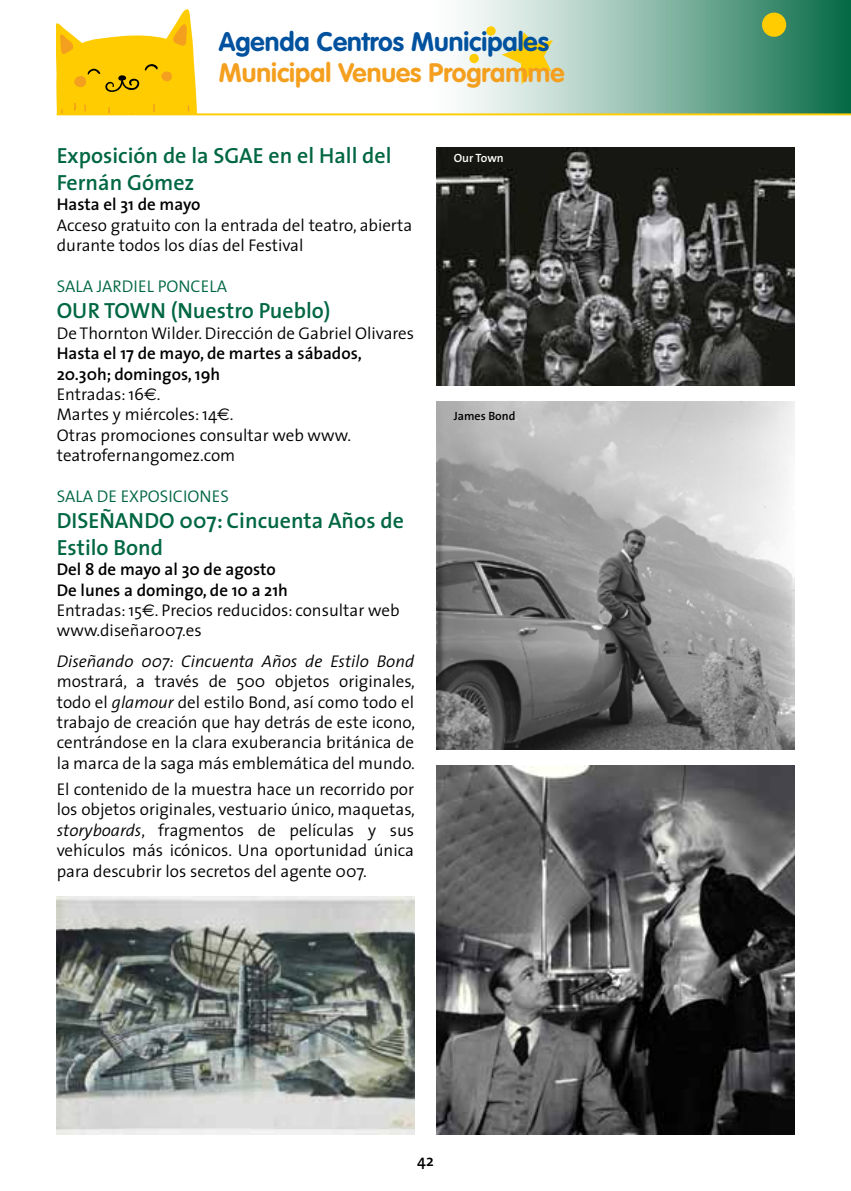
<style>
.page{position:relative;width:851px;height:1191px;background:#fff}
.page>*{position:absolute;margin:0;border:0;box-sizing:border-box;transform-origin:0 0}
.t1{font:700 26.4px "VAG Rounded";color:#00519e}
.t2{font:700 26.4px "VAG Rounded";color:#f49f1e}
.t3{font:600 22px/26.4px "The Sans";color:#006742}
.t4{font:300 17px/20.4px "The Sans";color:#000}
.t5{font:italic 300 17px "The Sans";color:#000}
.t6{font:300 17px "The Sans";color:#006742}
.t7{font:600 17px "The Sans";color:#000}
.t8{font:600 16px "The Sans";color:#000}
.t9{font:600 12px "The Sans";color:#000}
.t10{font:600 12px "The Sans";color:#fff}
.s1{font-weight:600}
.s2{font-family:"Euro Sans";font-weight:400}
.s3{font-style:italic}
</style>
<div class="page">
<img style="left:437px;top:147px;width:357px;height:239px">
<img style="left:437px;top:401px;width:357px;height:348px">
<div style="left:425px;top:0;width:425px;height:113px;background:linear-gradient(to right,#fff,#10704e)"></div>
<svg style="left:57px;top:9px;width:140px;height:104px"></svg>
<div style="left:761px;top:13px;width:25px;height:24px;background:#fecc00;border-radius:50%"></div>
<div style="left:469px;top:54px;width:9px;height:9px;background:#fecc00;border-radius:50%"></div>
<svg style="left:501px;top:32px;width:52px;height:53px;background:#e6dd8d"></svg>
<div style="left:486px;top:26px;width:9px;height:10px;background:#fecc00;border-radius:50%"></div>
<hr style="left:57px;top:113px;width:793px;height:2px;background:#fecc00">
<img style="left:437px;top:765px;width:357px;height:369px">
<img style="left:57px;top:896px;width:357px;height:238px">
<h1 class="t1" style="left:219px;top:26px;width:332px">Agenda Centros Municipales</h1>
<h1 class="t2" style="left:219px;top:57px;width:347px">Municipal Venues Programme</h1>
<p class="t3" style="left:57px;top:142px;width:336px">Exposición de la SGAE en el Hall del<br>Fernán Gómez</p>
<p class="t7" style="left:57px;top:190px;width:145px">Hasta el 31 de mayo</p>
<p class="t4" style="left:57px;top:214px;width:357px">Acceso gratuito con la entrada del teatro, abierta durante todos los días del Festival</p>
<p class="t6" style="left:57px;top:272px;width:172px">SALA JARDIEL PONCELA</p>
<p class="t3" style="left:57px;top:297px;width:275px">OUR TOWN (Nuestro Pueblo)</p>
<p class="t4" style="left:57px;top:322px;width:359px">De Thornton Wilder. Dirección de Gabriel Olivares</p>
<p class="t4" style="left:57px;top:343px;width:306px"><span class="s1">Hasta el 17 de mayo, de martes a sábados,<br>20.30h; domingos, 19h<br></span>Entradas: 16<span class="s2">E</span>.<br>Martes y miércoles: 14<span class="s2">E</span>.<br>Otras promociones consultar web www. teatrofernangomez.com</p>
<p class="t6" style="left:57px;top:482px;width:174px">SALA DE EXPOSICIONES</p>
<p class="t3" style="left:57px;top:507px;width:348px">DISEÑANDO 007: Cincuenta Años de<br>Estilo Bond</p>
<p class="t4" style="left:57px;top:559px;width:344px"><span class="s1">Del 8 de mayo al 30 de agosto<br>De lunes a domingo, de 10 a 21h<br></span>Entradas: 15<span class="s2">E</span>. Precios reducidos: consultar web www.diseñar007.es</p>
<p class="t5" style="left:57px;top:647px;width:359px">Diseñando 007: Cincuenta Años de Estilo Bond</p>
<p class="t4" style="left:57px;top:671px;width:360px;text-align:justify">mostrará, a través de 500 objetos originales, todo el <span class="s3">glamour</span> del estilo Bond, así como todo el trabajo de creación que hay detrás de este icono, centrándose en la clara exuberancia británica de la marca de la saga más emblemática del mundo.</p>
<p class="t4" style="left:57px;top:778px;width:360px;text-align:justify">El contenido de la muestra hace un recorrido por los objetos originales, vestuario único, maquetas, <span class="s3">storyboards</span>, fragmentos de películas y sus vehículos más icónicos. Una oportunidad única para descubrir los secretos del agente 007.</p>
<p class="t10" style="left:454px;top:148px;width:51px">Our Town</p>
<p class="t9" style="left:454px;top:406px;width:63px">James Bond</p>
<p class="t8" style="left:417px;top:1147px;width:18px">42</p>
</div>
